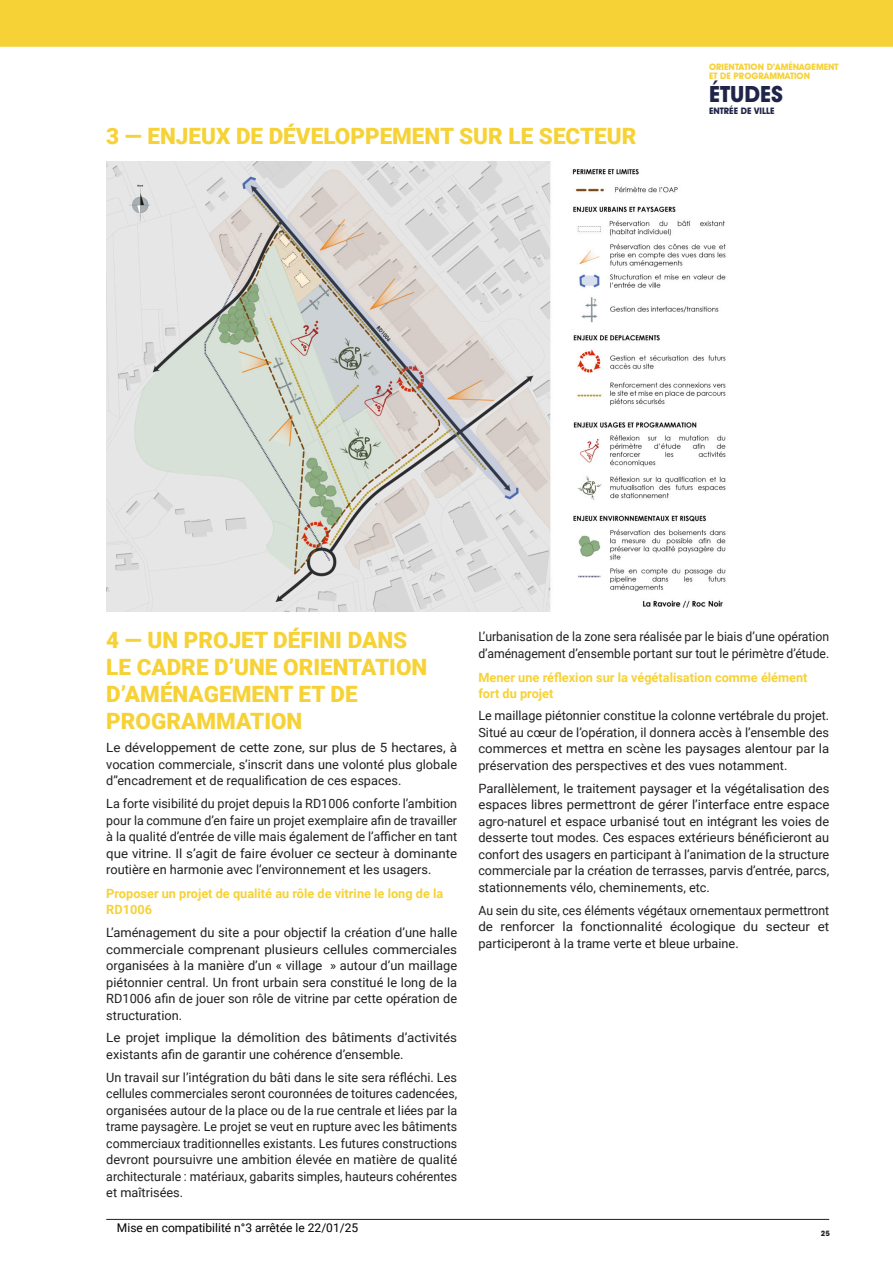
<style>
.page{position:relative;width:893px;height:1263px;background:#fff}
.page>*{position:absolute;margin:0;border:0;box-sizing:border-box;transform-origin:0 0}
.INTER_1{font:900 22.5px/27px "Roboto";color:#f6d237}
.t1{font:700 22.5px "Avant Garde IT Cby BT";color:#1f2448}
.TEXTE{font:12.75px/16.5px "Roboto";color:#231f20;text-align:justify}
.TEXTE-2{font:12.75px/16.5px "Roboto";color:#231f20;scale:.96 1}
.TEXTE-3{font:12.75px/16.5px "Roboto";color:#231f20;text-align:justify;scale:1.05 1}
.INTER_4{font:700 12.75px/15.8px "Roboto";color:#f6d237}
.t2{font:12px "Roboto";color:#000}
.t3{font:700 9px/9px "Avant Garde IT Cby BT";color:#f6d237}
.t4{font:700 9px "Avant Garde IT Cby BT";color:#1f2448}
.t5{font:700 7.5px "Avant Garde IT Cby BT";color:#231f20}
</style>
<div class="page">
<div style="left:0;top:0;width:893px;height:47px;background:#f6d237"></div>
<hr style="left:106px;top:1219px;width:723px;height:1px;background:#231f20">
<img style="left:106px;top:162px;width:620px;height:450px">
<p class="INTER_1" style="left:106px;top:122px;width:532px">3 — ENJEUX DE DÉVELOPPEMENT SUR LE SECTEUR</p>
<p class="t3" style="left:709px;top:62px;width:131px">ORIENTATION D’AMÉNAGEMENT<br>ET DE PROGRAMMATION</p>
<h1 class="t1" style="left:709px;top:81px;width:76px">ÉTUDES</h1>
<p class="t4" style="left:709px;top:106px;width:67px">ENTRÉE DE VILLE</p>
<p class="INTER_1" style="left:106px;top:626px;width:323px">4 — UN PROJET DÉFINI DANS<br>LE CADRE D’UNE ORIENTATION<br>D’AMÉNAGEMENT ET DE<br>PROGRAMMATION</p>
<p class="TEXTE-3" style="left:106px;top:739px;width:336px">Le développement de cette zone, sur plus de 5 hectares, à vocation commerciale, s’inscrit dans une volonté plus globale d’’encadrement et de requalification de ces espaces.</p>
<p class="TEXTE" style="left:106px;top:795px;width:352px">La forte visibilité du projet depuis la RD1006 conforte l’ambition pour la commune d’en faire un projet exemplaire afin de travailler à la qualité d’entrée de ville mais également de l’afficher en tant que vitrine. Il s’agit de faire évoluer ce secteur à dominante routière en harmonie avec l’environnement et les usagers.</p>
<p class="INTER_4" style="left:106px;top:885px;width:338px">Proposer un projet de qualité au rôle de vitrine le long de la<br>RD1006</p>
<p class="TEXTE" style="left:106px;top:924px;width:352px">L’aménagement du site a pour objectif la création d’une halle commerciale comprenant plusieurs cellules commerciales organisées à la manière d’un « village » autour d’un maillage piétonnier central. Un front urbain sera constitué le long de la RD1006 afin de jouer son rôle de vitrine par cette opération de structuration.</p>
<p class="TEXTE-3" style="left:106px;top:1029px;width:336px">Le projet implique la démolition des bâtiments d’activités existants afin de garantir une cohérence d’ensemble.</p>
<p class="TEXTE" style="left:106px;top:1068px;width:352px">Un travail sur l’intégration du bâti dans le site sera réfléchi. Les cellules commerciales seront couronnées de toitures cadencées, organisées autour de la place ou de la rue centrale et liées par la trame paysagère. Le projet se veut en rupture avec les bâtiments commerciaux traditionnelles existants. Les futures constructions devront poursuivre une ambition élevée en matière de qualité architecturale : matériaux, gabarits simples, hauteurs cohérentes et maîtrisées.</p>
<p class="t2" style="left:117px;top:1219px;width:243px">Mise en compatibilité n°3 arrêtée le 22/01/25</p>
<p class="TEXTE-2" style="left:478px;top:628px;width:367px">L’urbanisation de la zone sera réalisée par le biais d’une opération d’aménagement d’ensemble portant sur tout le périmètre d’étude.</p>
<p class="INTER_4" style="left:478px;top:669px;width:331px">Mener une réflexion sur la végétalisation comme élément fort du projet</p>
<p class="TEXTE" style="left:478px;top:707px;width:352px">Le maillage piétonnier constitue la colonne vertébrale du projet.<br>Situé au cœur de l’opération, il donnera accès à l’ensemble des commerces et mettra en scène les paysages alentour par la préservation des perspectives et des vues notamment.</p>
<p class="TEXTE" style="left:478px;top:779px;width:352px">Parallèlement, le traitement paysager et la végétalisation des espaces libres permettront de gérer l’interface entre espace agro-naturel et espace urbanisé tout en intégrant les voies de desserte tout modes. Ces espaces extérieurs bénéficieront au confort des usagers en participant à l’animation de la structure commerciale par la création de terrasses, parvis d’entrée, parcs, stationnements vélo, cheminements, etc.</p>
<p class="TEXTE-2" style="left:478px;top:901px;width:367px;text-align:justify">Au sein du site, ces éléments végétaux ornementaux permettront de renforcer la fonctionnalité écologique du secteur et participeront à la trame verte et bleue urbaine.</p>
<p class="t5" style="left:821px;top:1228px;width:10px">25</p>
</div>
